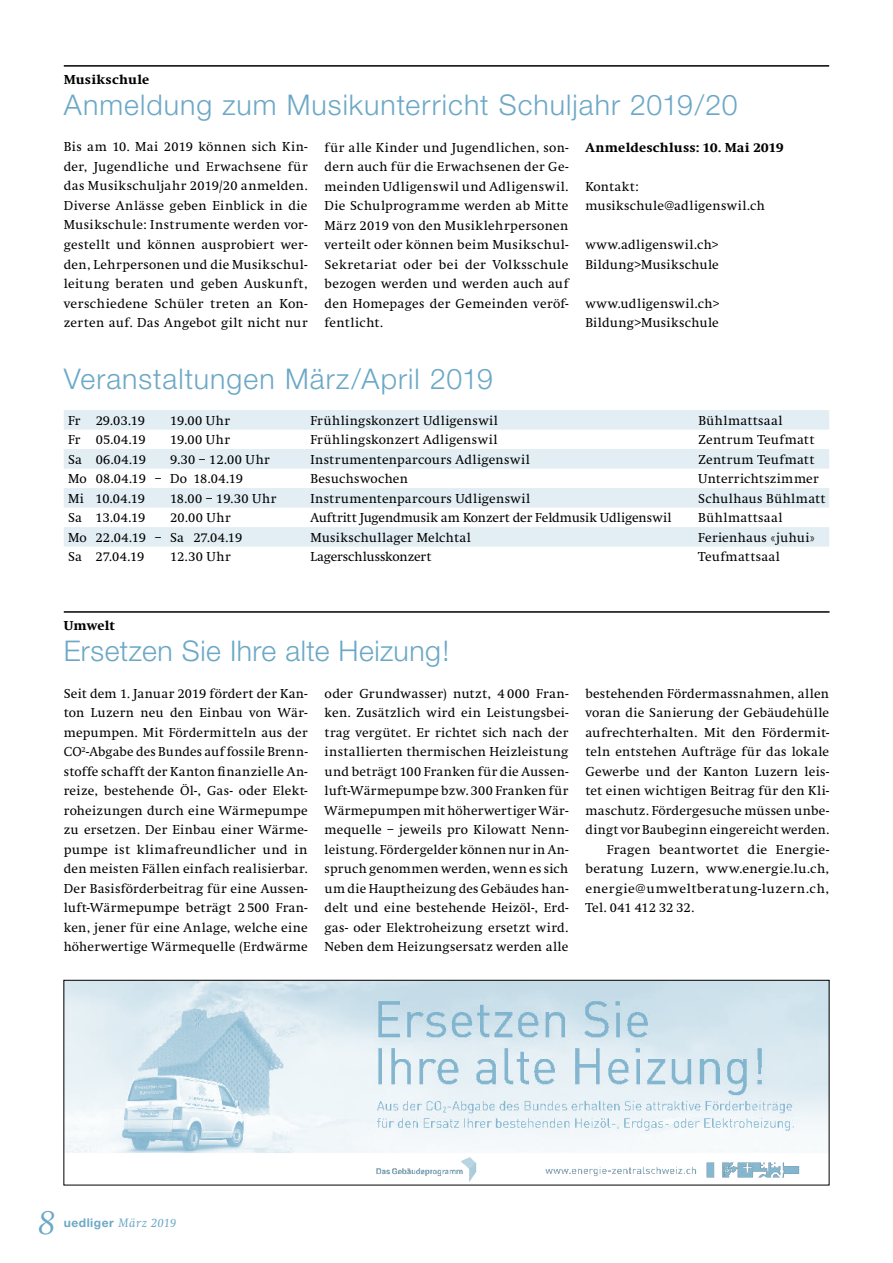
<style>
.page{position:relative;width:893px;height:1263px;background:#fff}
.page>*{position:absolute;margin:0;border:0;box-sizing:border-box;transform-origin:0 0}
.t1{font:italic 300 36px "Swift";color:#6ca8c6}
.t2{font:300 28.5px "Helvetica Neue";letter-spacing:.035em;color:#6ca8c6}
.t3{font:300 28.5px "Helvetica Neue";letter-spacing:.015em;color:#6ca8c6}
.t4{font:13.5px/19.5px "Swift";letter-spacing:.02em;color:#000;text-align:justify}
.t5{font:13.5px "Swift";letter-spacing:-.005em;color:#000}
.t6{font:800 13.5px "Swift";letter-spacing:.015em;color:#000}
.t7{font:13.5px "Swift";letter-spacing:.05em;color:#000}
.t8{font:13.5px "Swift";letter-spacing:-.015em;color:#000}
.t9{font:700 12px "Helvetica Neue";letter-spacing:.045em;color:#6ca8c6}
.s1{font-family:"Swift";font-weight:400;font-style:italic;font-size:12.75px}
</style>
<div class="page">
<hr style="left:64px;top:65px;width:765px;height:2px;background:#000">
<div style="left:64px;top:410px;width:765px;height:20px;background:#e2eef4"></div>
<div style="left:64px;top:449px;width:765px;height:20px;background:#e2eef4"></div>
<div style="left:64px;top:488px;width:765px;height:20px;background:#e2eef4"></div>
<div style="left:64px;top:527px;width:765px;height:20px;background:#e2eef4"></div>
<hr style="left:64px;top:611px;width:765px;height:2px;background:#000">
<img style="left:66px;top:982px;width:761px;height:200px">
<div style="left:64px;top:980px;width:765px;height:205px;border:1px solid #000"></div>
<p class="t6" style="left:64px;top:72px;width:87px">Musikschule</p>
<h2 class="t2" style="left:64px;top:88px;width:675px">Anmeldung zum Musikunterricht Schuljahr 2019/20</h2>
<p class="t4" style="left:64px;top:138px;width:245px">Bis am 10. Mai 2019 können sich Kin&shy;der, Jugendliche und Erwachsene für das Musikschuljahr 2019/20 anmelden.<br>Diverse Anlässe geben Einblick in die Musikschule: Instrumente werden vor&shy;gestellt und können ausprobiert wer&shy;den, Lehrpersonen und die Musikschul&shy;leitung beraten und geben Auskunft, verschiedene Schüler treten an Kon&shy;zerten auf. Das Angebot gilt nicht nur</p>
<p class="t4" style="left:325px;top:138px;width:245px">für alle Kinder und Jugendlichen, son&shy;dern auch für die Erwachsenen der Ge&shy;meinden Udligenswil und Adligenswil.<br>Die Schulprogramme werden ab Mitte März 2019 von den Musiklehrpersonen verteilt oder können beim Musikschul-Sekretariat oder bei der Volksschule bezogen werden und werden auch auf den Homepages der Gemeinden veröf&shy;fentlicht.</p>
<p class="t6" style="left:585px;top:140px;width:200px">Anmeldeschluss: 10. Mai 2019</p>
<p class="t4" style="left:585px;top:177px;width:181px">Kontakt: musikschule@adligenswil.ch</p>
<p class="t4" style="left:585px;top:235px;width:135px">www.adligenswil.ch&gt;<br>Bildung&gt;Musikschule</p>
<p class="t4" style="left:585px;top:294px;width:136px">www.udligenswil.ch&gt;<br>Bildung&gt;Musikschule</p>
<h2 class="t2" style="left:64px;top:361px;width:431px">Veranstaltungen März/April 2019</h2>
<p class="t4" style="left:68px;top:411px;width:78px">Fr 29.03.19</p>
<p class="t4" style="left:170px;top:411px;width:61px">19.00 Uhr</p>
<p class="t4" style="left:310px;top:411px;width:189px">Frühlingskonzert Udligenswil</p>
<p class="t4" style="left:698px;top:411px;width:86px">Bühlmattsaal</p>
<p class="t4" style="left:68px;top:430px;width:79px">Fr 05.04.19</p>
<p class="t4" style="left:170px;top:430px;width:61px">19.00 Uhr</p>
<p class="t4" style="left:310px;top:430px;width:189px">Frühlingskonzert Adligenswil</p>
<p class="t4" style="left:698px;top:430px;width:118px">Zentrum Teufmatt</p>
<p class="t4" style="left:68px;top:450px;width:79px">Sa 06.04.19</p>
<p class="t4" style="left:170px;top:450px;width:101px">9.30 – 12.00 Uhr</p>
<p class="t4" style="left:310px;top:450px;width:221px">Instrumentenparcours Adligenswil</p>
<p class="t4" style="left:698px;top:450px;width:118px">Zentrum Teufmatt</p>
<p class="t4" style="left:68px;top:469px;width:176px">Mo 08.04.19 – Do 18.04.19</p>
<p class="t4" style="left:310px;top:469px;width:99px">Besuchswochen</p>
<p class="t4" style="left:698px;top:469px;width:122px">Unterrichtszimmer</p>
<p class="t4" style="left:68px;top:489px;width:78px">Mi 10.04.19</p>
<p class="t4" style="left:170px;top:489px;width:108px">18.00 – 19.30 Uhr</p>
<p class="t4" style="left:310px;top:489px;width:222px">Instrumentenparcours Udligenswil</p>
<p class="t4" style="left:698px;top:489px;width:129px">Schulhaus Bühlmatt</p>
<p class="t4" style="left:68px;top:508px;width:79px">Sa 13.04.19</p>
<p class="t4" style="left:170px;top:508px;width:62px">20.00 Uhr</p>
<p class="t5" style="left:310px;top:510px;width:363px">Auftritt Jugendmusik am Konzert der Feldmusik Udligenswil</p>
<p class="t4" style="left:698px;top:508px;width:86px">Bühlmattsaal</p>
<p class="t4" style="left:68px;top:528px;width:176px">Mo 22.04.19 – Sa 27.04.19</p>
<p class="t4" style="left:310px;top:528px;width:162px">Musikschullager Melchtal</p>
<p class="t4" style="left:698px;top:528px;width:118px">Ferienhaus «juhui»</p>
<p class="t4" style="left:68px;top:547px;width:78px">Sa 27.04.19</p>
<p class="t4" style="left:170px;top:547px;width:62px">12.30 Uhr</p>
<p class="t5" style="left:310px;top:549px;width:122px">Lagerschlusskonzert</p>
<p class="t4" style="left:698px;top:547px;width:83px">Teufmattsaal</p>
<p class="t6" style="left:64px;top:618px;width:53px">Umwelt</p>
<h2 class="t3" style="left:64px;top:634px;width:387px">Ersetzen Sie Ihre alte Heizung!</h2>
<p class="t4" style="left:64px;top:684px;width:245px">Seit dem 1. Januar 2019 fördert der Kan&shy;ton Luzern neu den Einbau von Wär&shy;mepumpen. Mit Fördermitteln aus der CO<sup>2</sup>-Abgabe des Bundes auf fossile Brenn&shy;stoffe schafft der Kanton finanzielle An&shy;reize, bestehende Öl-, Gas- oder Elekt&shy;roheizungen durch eine Wärmepumpe zu ersetzen. Der Einbau einer Wärme&shy;pumpe ist klimafreundlicher und in den meisten Fällen einfach realisierbar.<br>Der Basisförderbeitrag für eine Aussen&shy;luft-Wärmepumpe beträgt 2 500 Fran&shy;ken, jener für eine Anlage, welche eine höherwertige Wärmequelle (Erdwärme</p>
<p class="t4" style="left:325px;top:684px;width:245px">oder Grundwasser) nutzt, 4 000 Fran&shy;ken. Zusätzlich wird ein Leistungsbei&shy;trag vergütet. Er richtet sich nach der installierten thermischen Heizleistung und beträgt 100 Franken für die Aussen&shy;luft-Wärmepumpe bzw. 300 Franken für Wärmepumpen mit höherwertiger Wär&shy;mequelle – jeweils pro Kilowatt Nenn&shy;leistung. Fördergelder können nur in An&shy;spruch genommen werden, wenn es sich um die Hauptheizung des Gebäudes han&shy;delt und eine bestehende Heizöl-, Erd&shy;gas- oder Elektroheizung ersetzt wird.<br>Neben dem Heizungsersatz werden alle</p>
<p class="t4" style="left:585px;top:684px;width:245px">bestehenden Fördermassnahmen, allen</p>
<p class="t4" style="left:585px;top:703px;width:245px">voran die Sanierung der Gebäudehülle</p>
<p class="t4" style="left:585px;top:723px;width:245px">aufrechterhalten. Mit den Fördermit-</p>
<p class="t4" style="left:585px;top:742px;width:245px">teln entstehen Aufträge für das lokale</p>
<p class="t4" style="left:585px;top:762px;width:245px">Gewerbe und der Kanton Luzern leis-</p>
<p class="t4" style="left:585px;top:781px;width:245px">tet einen wichtigen Beitrag für den Kli-</p>
<p class="t4" style="left:585px;top:801px;width:245px">maschutz. Fördergesuche müssen unbe-</p>
<p class="t4" style="left:585px;top:820px;width:245px">dingt vor Baubeginn eingereicht werden.</p>
<p class="t4" style="left:607px;top:840px;width:224px">Fragen beantwortet die Energie-</p>
<p class="t4" style="left:585px;top:859px;width:245px">beratung Luzern, www.energie.lu.ch,</p>
<p class="t7" style="left:585px;top:881px;width:245px">energie@umweltberatung-luzern.ch,</p>
<p class="t8" style="left:585px;top:900px;width:110px">Tel. 041 412 32 32.</p>
<h1 class="t1" style="left:39px;top:1202px;width:18px">8</h1>
<p class="t9" style="left:64px;top:1215px;width:114px">uedliger <span class="s1">März 2019</span></p>
</div>
